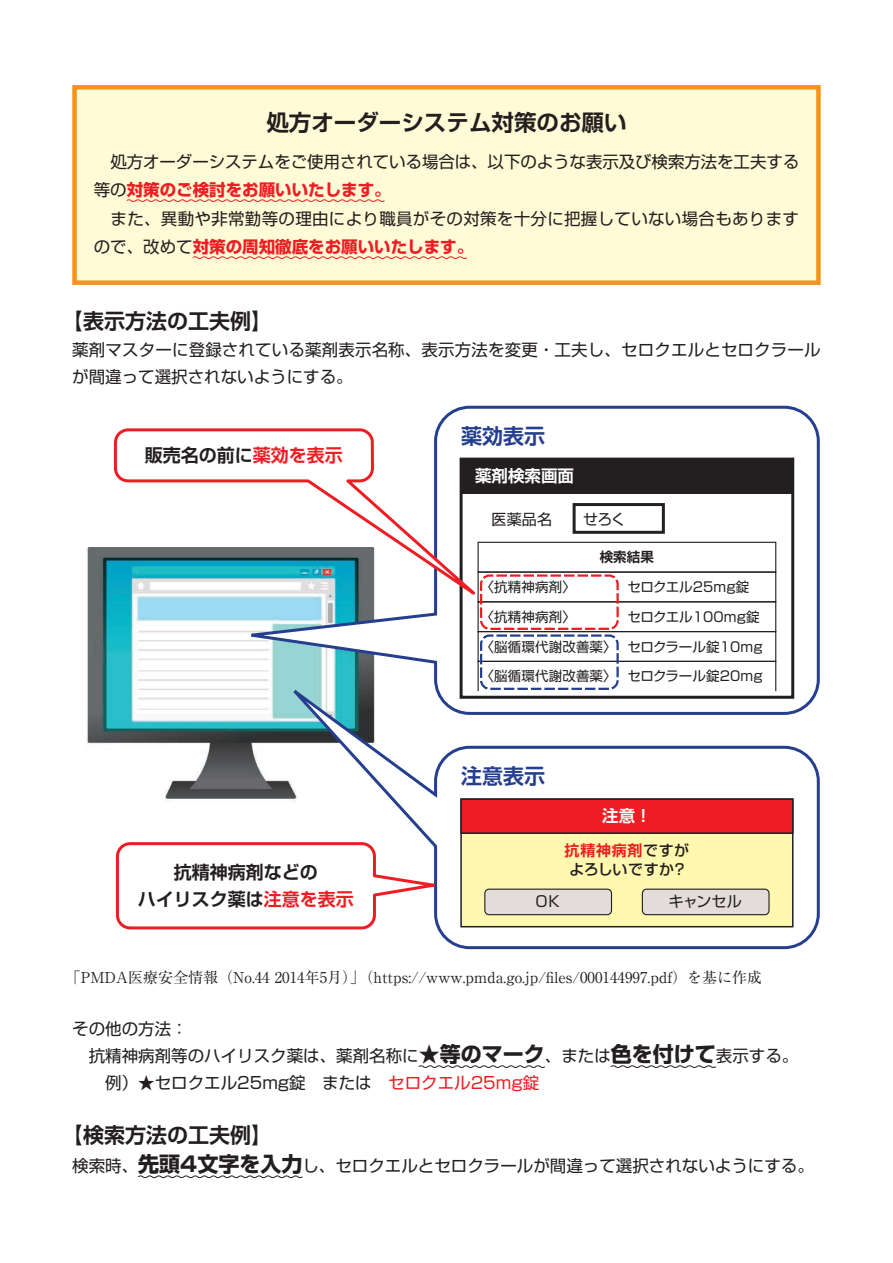
<style>
.page{position:relative;width:893px;height:1263px;background:#fff}
.page>*{position:absolute;margin:0;border:0;box-sizing:border-box;transform-origin:0 0}
.t1{font:700 22.5px "Shin Go Pr 5 De";color:#231f20}
.t2{font:700 21px "Shin Go Pr 5 De";color:#231f20}
.t3{font:700 21px "Shin Go Pr 5 De";color:#253f8e}
.t4{font:700 18px/27px "Shin Go Pr 5 De";color:#231f20;text-align:center}
.t5{font:16.5px/28.5px "Shin Go Pr 5";color:#231f20}
.t6{font:700 16.5px "Shin Go Pr 5 De";color:#fff}
.t7{font:15px "Ryumin Pr 5";color:#231f20}
.t8{font:15px "Shin Go Pr 5";letter-spacing:.005em;color:#231f20}
.t9{font:700 15px "Shin Go Pr 5 De";letter-spacing:.05em;color:#ee1d23}
.t10{font:500 15px "Shin Go Pr 5";letter-spacing:.01em;color:#231f20}
.t11{font:13.5px "Shin Go Pr 5";letter-spacing:.01em;color:#231f20}
.t12{font:700 13.5px "Shin Go Pr 5 De";color:#231f20}
.s1{font-weight:700;color:#ee1d23}
.s2{color:#ee1d23}
.s3{font-family:"Shin Go Pr 5";font-weight:500;color:#231f20}
.s4{font-weight:700;font-size:21px}
</style>
<div class="page">
<div style="left:75px;top:87px;width:743px;height:196px;background:#fffbd6"></div>
<svg style="left:126px;top:199px;width:259px;height:3px"></svg>
<svg style="left:192px;top:256px;width:275px;height:3px"></svg>
<div style="left:72px;top:85px;width:749px;height:200px;border:4px solid #f7931d"></div>
<img style="left:86px;top:547px;width:186px;height:255px">
<svg style="left:272px;top:716px;width:548px;height:234px"></svg>
<svg style="left:228px;top:405px;width:592px;height:311px"></svg>
<div style="left:461px;top:799px;width:332px;height:128px;background:#fff8ae"></div>
<div style="left:460px;top:798px;width:333px;height:129px;border:2px solid #231f20"></div>
<div style="left:478px;top:542px;width:298px;height:31px;border:1px solid #231f20"></div>
<div style="left:478px;top:571px;width:298px;height:31px;border:1px solid #231f20"></div>
<div style="left:478px;top:601px;width:298px;height:31px;border:1px solid #231f20"></div>
<div style="left:478px;top:631px;width:298px;height:31px;border:1px solid #231f20"></div>
<div style="left:478px;top:661px;width:298px;height:31px;border:1px solid #231f20"></div>
<div style="left:573px;top:503px;width:92px;height:31px;border:3px solid #231f20"></div>
<div style="left:480px;top:574px;width:139px;height:56px;border:2px dashed #ee1d23;border-radius:9px"></div>
<div style="left:480px;top:634px;width:139px;height:56px;border:2px dashed #253f8e;border-radius:9px"></div>
<div style="left:460px;top:458px;width:334px;height:241px;border:3px solid #231f20"></div>
<div style="left:461px;top:459px;width:332px;height:34px;background:#231f20"></div>
<div style="left:460px;top:458px;width:333px;height:36px;border:2px solid #231f20"></div>
<div style="left:485px;top:889px;width:126px;height:26px;background:#e2ddda;border-radius:4px"></div>
<div style="left:484px;top:888px;width:128px;height:27px;border:1px solid #231f20;border-radius:4px"></div>
<div style="left:642px;top:889px;width:127px;height:26px;background:#e2ddda;border-radius:4px"></div>
<div style="left:642px;top:888px;width:128px;height:27px;border:1px solid #231f20;border-radius:4px"></div>
<div style="left:461px;top:799px;width:332px;height:34px;background:#ee1d23"></div>
<div style="left:460px;top:798px;width:333px;height:36px;border:2px solid #231f20"></div>
<svg style="left:115px;top:841px;width:322px;height:90px"></svg>
<svg style="left:112px;top:427px;width:366px;height:170px"></svg>
<svg style="left:418px;top:1065px;width:127px;height:3px"></svg>
<svg style="left:610px;top:1065px;width:106px;height:3px"></svg>
<svg style="left:138px;top:1175px;width:165px;height:4px"></svg>
<h1 class="t1" style="left:266px;top:104px;width:361px">処方オーダーシステム対策のお願い</h1>
<p class="t5" style="left:94px;top:146px;width:707px">　処方オーダーシステムをご使用されている場合は、以下のような表示及び検索方法を工夫する等の<span class="s1">対策のご検討をお願いいたします。<br></span>　また、異動や非常勤等の理由により職員がその対策を十分に把握していない場合もありますので、改めて<span class="s1">対策の周知徹底をお願いいたします。</span></p>
<p class="t2" style="left:62px;top:304px;width:212px">【表示方法の工夫例】</p>
<p class="t5" style="left:72px;top:335px;width:750px;line-height:27px">薬剤マスターに登録されている薬剤表示名称、表示方法を変更・工夫し、セロクエルとセロクラールが間違って選択されないようにする。</p>
<p class="t4" style="left:145px;top:440px;width:199px">販売名の前に<span class="s2">薬効を表示</span></p>
<p class="t4" style="left:138px;top:857px;width:217px">抗精神病剤などの<br>ハイリスク薬は<span class="s2">注意を表示</span></p>
<p class="t3" style="left:461px;top:419px;width:85px">薬効表示</p>
<p class="t6" style="left:475px;top:462px;width:100px">薬剤検索画面</p>
<p class="t8" style="left:492px;top:506px;width:62px">医薬品名</p>
<p class="t8" style="left:583px;top:506px;width:44px">せろく</p>
<p class="t11" style="left:481px;top:576px;width:97px">〈抗精神病剤〉</p>
<p class="t12" style="left:600px;top:546px;width:56px">検索結果</p>
<p class="t11" style="left:627px;top:576px;width:123px">セロクエル25mg錠</p>
<p class="t11" style="left:481px;top:606px;width:97px">〈抗精神病剤〉</p>
<p class="t11" style="left:627px;top:606px;width:134px">セロクエル100mg錠</p>
<p class="t11" style="left:481px;top:635px;width:284px">〈脳循環代謝改善薬〉 セロクラール錠10mg</p>
<p class="t11" style="left:481px;top:665px;width:284px">〈脳循環代謝改善薬〉 セロクラール錠20mg</p>
<p class="t3" style="left:461px;top:759px;width:85px">注意表示</p>
<p class="t6" style="left:602px;top:802px;width:51px">注意！</p>
<p class="t9" style="left:565px;top:838px;width:126px">抗精神病剤<span class="s3">ですが</span></p>
<p class="t10" style="left:569px;top:857px;width:119px">よろしいですか？</p>
<p class="t8" style="left:536px;top:889px;width:26px">OK</p>
<p class="t8" style="left:669px;top:889px;width:75px">キャンセル</p>
<p class="t7" style="left:66px;top:965px;width:698px">「PMDA医療安全情報（No.44 2014年5月）」（https://www.pmda.go.jp/files/000144997.pdf）を基に作成</p>
<p class="t5" style="left:72px;top:1014px;width:727px;line-height:27px">その他の方法：<br>　抗精神病剤等のハイリスク薬は、薬剤名称に<span class="s4">★等のマーク</span>、または<span class="s4">色を付けて</span>表示する。　　例）★セロクエル25mg錠　または　<span class="s2">セロクエル25mg錠</span></p>
<p class="t2" style="left:62px;top:1118px;width:212px">【検索方法の工夫例】</p>
<p class="t5" style="left:72px;top:1150px;width:743px">検索時、<span class="s4">先頭4文字を入力</span>し、セロクエルとセロクラールが間違って選択されないようにする。</p>
</div>
